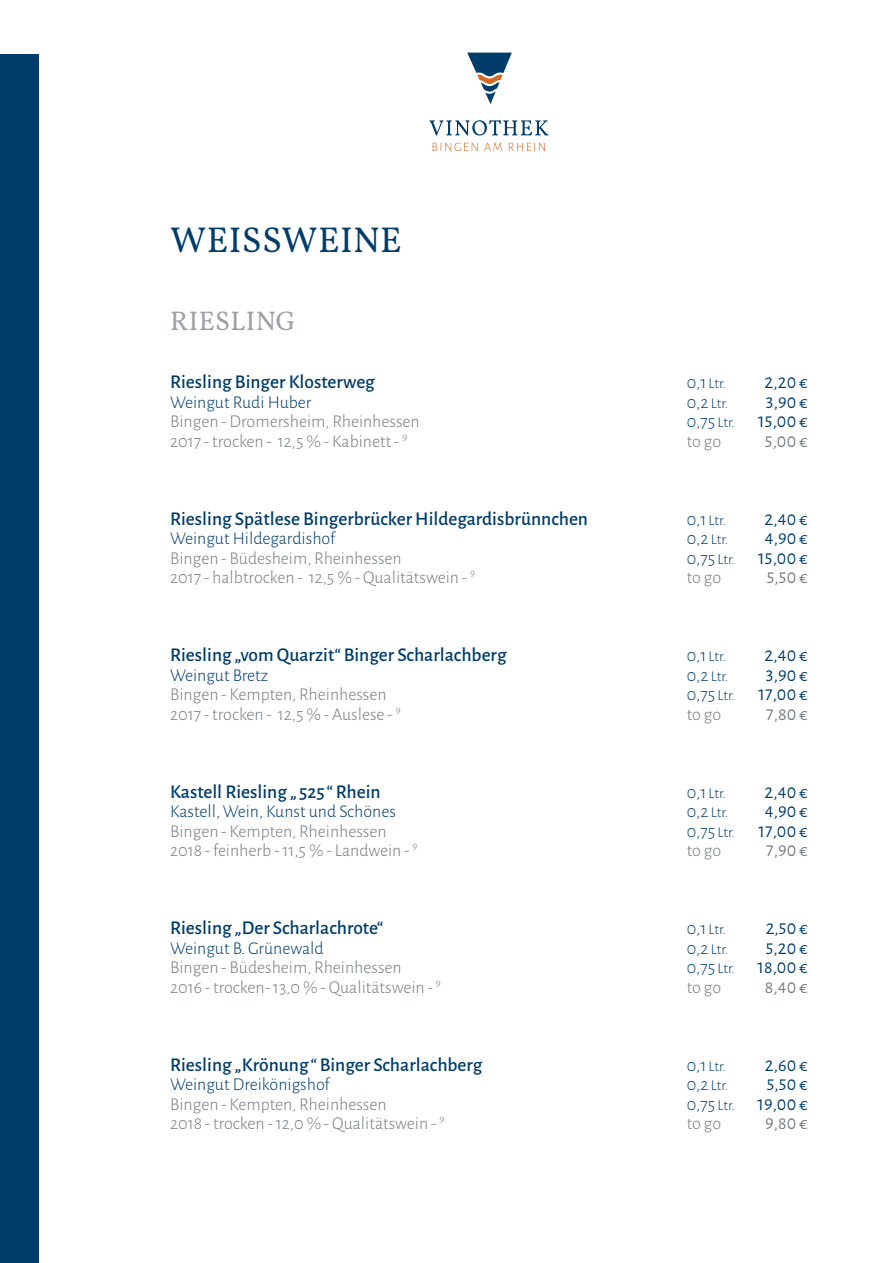
<style>
.page{position:relative;width:893px;height:1263px;background:#fff}
.page>*{position:absolute;margin:0;border:0;box-sizing:border-box;transform-origin:0 0}
.t1{font:36px "Vollkorn";letter-spacing:.01em;color:#003d6a}
.t2{font:27px "Vollkorn";letter-spacing:.01em;color:#9ca0a7}
.t3{font:500 19.5px "Alegreya Sans";color:#003d6a}
.t4{font:300 18px/19.5px "Alegreya Sans";color:#737c82}
.t5{font:300 18px/19.5px "Alegreya Sans";color:#003d6a}
.t6{font:18px/19.5px "Alegreya Sans";letter-spacing:.015em;color:#003d6a;text-align:center}
.t7{font:18px "Alegreya Sans";letter-spacing:.015em;color:#737c82}
.t8{font:300 15px/19.5px "Alegreya Sans";letter-spacing:-.005em;color:#003d6a}
.s1{font-size:18px}
.s2{font-size:15px}
.s3{color:#737c82}
</style>
<div class="page">
<div style="left:0;top:54px;width:38px;height:1209px;background:#003d6a"></div>
<svg style="left:467px;top:53px;width:45px;height:51px"></svg>
<svg style="left:429px;top:120px;width:120px;height:16px"></svg>
<svg style="left:433px;top:143px;width:45px;height:8px"></svg>
<svg style="left:484px;top:143px;width:18px;height:8px"></svg>
<svg style="left:509px;top:143px;width:36px;height:8px"></svg>
<h1 class="t1" style="left:170px;top:213px;width:233px">WEISSWEINE</h1>
<h2 class="t2" style="left:170px;top:300px;width:127px">RIESLING</h2>
<p class="t3" style="left:170px;top:368px;width:206px">Riesling Binger Klosterweg</p>
<p class="t5" style="left:170px;top:392px;width:143px">Weingut Rudi Huber</p>
<p class="t4" style="left:170px;top:411px;width:251px">Bingen - Dromersheim, Rheinhessen<br>2017 - trocken - 12,5 % - Kabinett - <sup>9</sup></p>
<p class="t3" style="left:170px;top:505px;width:419px">Riesling Spätlese Bingerbrücker Hildegardisbrünnchen</p>
<p class="t5" style="left:170px;top:528px;width:167px">Weingut Hildegardishof</p>
<p class="t4" style="left:170px;top:548px;width:306px">Bingen - Büdesheim, Rheinhessen<br>2017 - halbtrocken - 12,5 % - Qualitätswein - <sup>9</sup></p>
<p class="t3" style="left:170px;top:641px;width:338px">Riesling „vom Quarzit“ Binger Scharlachberg</p>
<p class="t5" style="left:170px;top:665px;width:99px">Weingut Bretz</p>
<p class="t4" style="left:170px;top:684px;width:232px">Bingen - Kempten, Rheinhessen<br>2017 - trocken - 12,5 % - Auslese - <sup>9</sup></p>
<p class="t3" style="left:170px;top:778px;width:212px">Kastell Riesling „525“ Rhein</p>
<p class="t5" style="left:170px;top:801px;width:227px">Kastell, Wein, Kunst und Schönes</p>
<p class="t4" style="left:170px;top:821px;width:249px">Bingen - Kempten, Rheinhessen<br>2018 - feinherb - 11,5 % - Landwein - <sup>9</sup></p>
<p class="t3" style="left:170px;top:914px;width:215px">Riesling „Der Scharlachrote“</p>
<p class="t5" style="left:170px;top:938px;width:155px">Weingut B. Grünewald</p>
<p class="t4" style="left:170px;top:957px;width:272px">Bingen - Büdesheim, Rheinhessen<br>2016 - trocken- 13,0 % - Qualitätswein - <sup>9</sup></p>
<p class="t3" style="left:170px;top:1051px;width:314px">Riesling „Krönung“ Binger Scharlachberg</p>
<p class="t5" style="left:170px;top:1074px;width:161px">Weingut Dreikönigshof</p>
<p class="t4" style="left:170px;top:1094px;width:276px">Bingen - Kempten, Rheinhessen<br>2018 - trocken - 12,0 % - Qualitätswein - <sup>9</sup></p>
<p class="t8" style="left:687px;top:373px;width:43px"><span class="s1">0,1</span> Ltr.<br><span class="s1">0,2</span> Ltr.</p>
<p class="t5" style="left:687px;top:411px;width:50px">0,75 <span class="s2">Ltr. </span><span class="s3">to go</span></p>
<p class="t6" style="left:758px;top:372px;width:51px">2,20 €<br>3,90 €<br>15,00 €</p>
<p class="t7" style="left:765px;top:429px;width:44px">5,00 €</p>
<p class="t8" style="left:687px;top:510px;width:43px"><span class="s1">0,1</span> Ltr.<br><span class="s1">0,2</span> Ltr.</p>
<p class="t5" style="left:687px;top:548px;width:50px">0,75 <span class="s2">Ltr. </span><span class="s3">to go</span></p>
<p class="t6" style="left:758px;top:508px;width:51px">2,40 €<br>4,90 €<br>15,00 €</p>
<p class="t7" style="left:767px;top:565px;width:42px">5,50 €</p>
<p class="t8" style="left:687px;top:646px;width:43px"><span class="s1">0,1</span> Ltr.<br><span class="s1">0,2</span> Ltr.</p>
<p class="t5" style="left:687px;top:684px;width:50px">0,75 <span class="s2">Ltr. </span><span class="s3">to go</span></p>
<p class="t6" style="left:758px;top:645px;width:51px">2,40 €<br>3,90 €<br>17,00 €</p>
<p class="t7" style="left:766px;top:702px;width:43px">7,80 €</p>
<p class="t8" style="left:687px;top:783px;width:43px"><span class="s1">0,1</span> Ltr.<br><span class="s1">0,2</span> Ltr.</p>
<p class="t5" style="left:687px;top:821px;width:50px">0,75 <span class="s2">Ltr. </span><span class="s3">to go</span></p>
<p class="t6" style="left:758px;top:781px;width:51px">2,40 €<br>4,90 €<br>17,00 €</p>
<p class="t7" style="left:766px;top:838px;width:43px">7,90 €</p>
<p class="t8" style="left:687px;top:919px;width:43px"><span class="s1">0,1</span> Ltr.<br><span class="s1">0,2</span> Ltr.</p>
<p class="t5" style="left:687px;top:957px;width:50px">0,75 <span class="s2">Ltr. </span><span class="s3">to go</span></p>
<p class="t6" style="left:757px;top:918px;width:52px">2,50 €<br>5,20 €<br>18,00 €</p>
<p class="t7" style="left:765px;top:975px;width:45px">8,40 €</p>
<p class="t8" style="left:687px;top:1056px;width:43px"><span class="s1">0,1</span> Ltr.<br><span class="s1">0,2</span> Ltr.</p>
<p class="t5" style="left:687px;top:1094px;width:50px">0,75 <span class="s2">Ltr. </span><span class="s3">to go</span></p>
<p class="t6" style="left:757px;top:1054px;width:52px">2,60 €<br>5,50 €<br>19,00 €</p>
<p class="t7" style="left:765px;top:1111px;width:44px">9,80 €</p>
</div>
